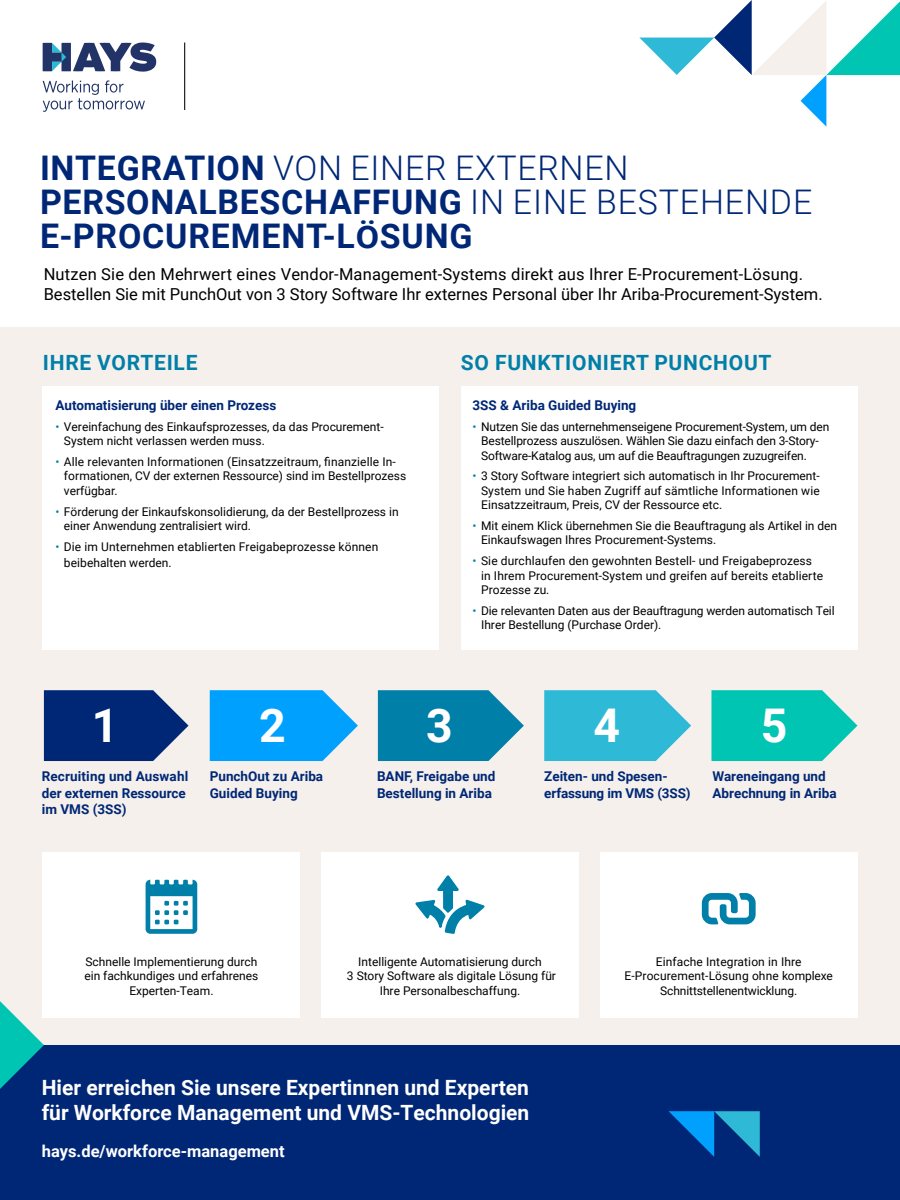
<style>
.page{position:relative;width:900px;height:1200px;background:#fff}
.page>*{position:absolute;margin:0;border:0;box-sizing:border-box;transform-origin:0 0}
.t1{font:700 46.5px "Roboto";color:#fff}
.t2{font:700 33.9px/33.9px "Roboto";letter-spacing:.02em;color:#002776}
.t3{font:700 21px/25.2px "Roboto";color:#fff}
.t4{font:700 21px "Roboto";letter-spacing:.035em;color:#007fa9}
.t5{font:16.5px/19.8px "Roboto";color:#000}
.t6{font:700 16.5px "Roboto";color:#fff}
.Bodycopy_8pt{font:700 13.5px/16.2px "Roboto";color:#002776}
.Bodycopy_8pt-2{font:12px/14.4px "Roboto";color:#000}
.s1{font-weight:300}
.s2{font-size:31.2px}
.s3{color:#007fa9}
</style>
<div class="page">
<div style="left:0;top:327px;width:900px;height:873px;background:#f5f0eb"></div>
<div style="left:43px;top:386px;width:396px;height:264px;background:#fff"></div>
<div style="left:461px;top:386px;width:396px;height:264px;background:#fff"></div>
<div style="left:43px;top:852px;width:257px;height:166px;background:#fff"></div>
<div style="left:321px;top:852px;width:258px;height:166px;background:#fff"></div>
<div style="left:600px;top:852px;width:257px;height:166px;background:#fff"></div>
<svg style="left:415px;top:875px;width:70px;height:59px"></svg>
<div style="left:0;top:1045px;width:900px;height:155px;background:#002776"></div>
<svg style="left:43px;top:80px;width:102px;height:32px"></svg>
<svg style="left:43px;top:43px;width:113px;height:29px"></svg>
<hr style="left:184px;top:43px;width:1px;height:67px;background:#000">
<svg style="left:146px;top:880px;width:51px;height:54px"></svg>
<svg style="left:702px;top:893px;width:54px;height:31px"></svg>
<svg style="left:639px;top:0;width:261px;height:127px"></svg>
<svg style="left:0;top:1001px;width:44px;height:88px"></svg>
<svg style="left:669px;top:1111px;width:91px;height:46px"></svg>
<svg style="left:44px;top:690px;width:145px;height:71px;background:#1f4084"></svg>
<svg style="left:210px;top:690px;width:148px;height:71px;background:#1da9fc"></svg>
<svg style="left:378px;top:690px;width:146px;height:71px;background:#1d8cb0"></svg>
<svg style="left:544px;top:690px;width:147px;height:71px;background:#46c0d9"></svg>
<svg style="left:711px;top:690px;width:146px;height:71px;background:#1ecab9"></svg>
<p class="t2" style="left:40px;top:150px;width:774px">INTEGRATION <span class="s1">VON EINER EXTERNEN<br></span>PERSONALBESCHAFFUNG <span class="s1">IN EINE BESTEHENDE<br></span>E-PROCUREMENT-L<span class="s2">Ö</span>SUNG</p>
<p class="t5" style="left:44px;top:264px;width:781px">Nutzen Sie den Mehrwert eines Vendor-Management-Systems direkt aus Ihrer E-Procurement-Lösung.<br>Bestellen Sie mit PunchOut von 3 Story Software Ihr externes Personal über Ihr Ariba-Procurement-System.</p>
<p class="t4" style="left:43px;top:347px;width:156px">IHRE VORTEILE</p>
<p class="t4" style="left:461px;top:347px;width:312px">SO FUNKTIONIERT PUNCHOUT</p>
<p class="Bodycopy_8pt" style="left:473px;top:397px;width:165px">3SS &amp; Ariba Guided Buying</p>
<p class="Bodycopy_8pt-2" style="left:481px;top:419px;width:350px;text-indent:-9px"><span class="s3">•</span> Nutzen Sie das unternehmenseigene Procurement-System, um den<br>Bestellprozess auszulösen. Wählen Sie dazu einfach den 3-Story-<br>Software-Katalog aus, um auf die Beauftragungen zuzugreifen.</p>
<p class="Bodycopy_8pt-2" style="left:481px;top:468px;width:340px;text-align:justify;text-indent:-9px"><span class="s3">•</span> 3 Story Software integriert sich automatisch in Ihr Procurement-System und Sie haben Zugriff auf sämtliche Informationen wie Einsatzzeitraum, Preis, CV der Ressource etc.</p>
<p class="Bodycopy_8pt-2" style="left:481px;top:518px;width:358px;text-indent:-9px"><span class="s3">•</span> Mit einem Klick übernehmen Sie die Beauftragung als Artikel in den<br>Einkaufswagen Ihres Procurement-Systems.</p>
<p class="Bodycopy_8pt-2" style="left:481px;top:553px;width:344px;text-indent:-9px"><span class="s3">•</span> Sie durchlaufen den gewohnten Bestell- und Freigabeprozess in Ihrem Procurement-System und greifen auf bereits etablierte<br>Prozesse zu.</p>
<p class="Bodycopy_8pt-2" style="left:481px;top:603px;width:355px;text-indent:-9px"><span class="s3">•</span> Die relevanten Daten aus der Beauftragung werden automatisch Teil<br>Ihrer Bestellung (Purchase Order).</p>
<p class="Bodycopy_8pt" style="left:55px;top:397px;width:222px">Automatisierung über einen Prozess</p>
<p class="Bodycopy_8pt-2" style="left:64px;top:419px;width:321px;text-indent:-9px"><span class="s3">•</span> Vereinfachung des Einkaufsprozesses, da das Procurement-<br>System nicht verlassen werden muss.</p>
<p class="Bodycopy_8pt-2" style="left:64px;top:454px;width:344px;text-indent:-9px"><span class="s3">•</span> Alle relevanten Informationen (Einsatzzeitraum, finanzielle In&shy;formationen, CV der externen Ressource) sind im Bestellprozess verfügbar.</p>
<p class="Bodycopy_8pt-2" style="left:64px;top:504px;width:336px;text-indent:-9px"><span class="s3">•</span> Förderung der Einkaufskonsolidierung, da der Bestellprozess in einer Anwendung zentralisiert wird.</p>
<p class="Bodycopy_8pt-2" style="left:64px;top:538px;width:316px;line-height:16.2px;text-indent:-9px"><span class="s3">•</span> Die im Unternehmen etablierten Freigabeprozesse können beibehalten werden.</p>
<p class="t1" style="left:92px;top:693px;width:28px">1</p>
<p class="t1" style="left:259px;top:693px;width:28px">2</p>
<p class="t1" style="left:426px;top:693px;width:28px">3</p>
<p class="t1" style="left:594px;top:693px;width:28px">4</p>
<p class="t1" style="left:761px;top:693px;width:28px">5</p>
<p class="Bodycopy_8pt" style="left:42px;top:768px;width:148px">Recruiting und Auswahl der externen Ressource im VMS (3SS)</p>
<p class="Bodycopy_8pt" style="left:210px;top:768px;width:115px">PunchOut zu Ariba<br>Guided Buying</p>
<p class="Bodycopy_8pt" style="left:712px;top:768px;width:126px">Wareneingang und<br>Abrechnung in Ariba</p>
<p class="Bodycopy_8pt" style="left:377px;top:768px;width:120px">BANF, Freigabe und<br>Bestellung in Ariba</p>
<p class="Bodycopy_8pt" style="left:544px;top:768px;width:148px">Zeiten- und Spesen&shy;erfassung im VMS (3SS)</p>
<p class="Bodycopy_8pt-2" style="left:84px;top:954px;width:176px;text-align:center">Schnelle Implementierung durch ein fachkundiges und erfahrenes<br>Experten-Team.</p>
<p class="Bodycopy_8pt-2" style="left:347px;top:954px;width:211px;text-align:center">Intelligente Automatisierung durch<br>3 Story Software als digitale Lösung für<br>Ihre Personalbeschaffung.</p>
<p class="Bodycopy_8pt-2" style="left:625px;top:954px;width:210px;text-align:center">Einfache Integration in Ihre<br>E-Procurement-Lösung ohne komplexe<br>Schnittstellenentwicklung.</p>
<p class="t3" style="left:42px;top:1074px;width:489px">Hier erreichen Sie unsere Expertinnen und Experten für Workforce Management und VMS-Technologien</p>
<p class="t6" style="left:42px;top:1139px;width:244px">hays.de/workforce-management</p>
</div>
